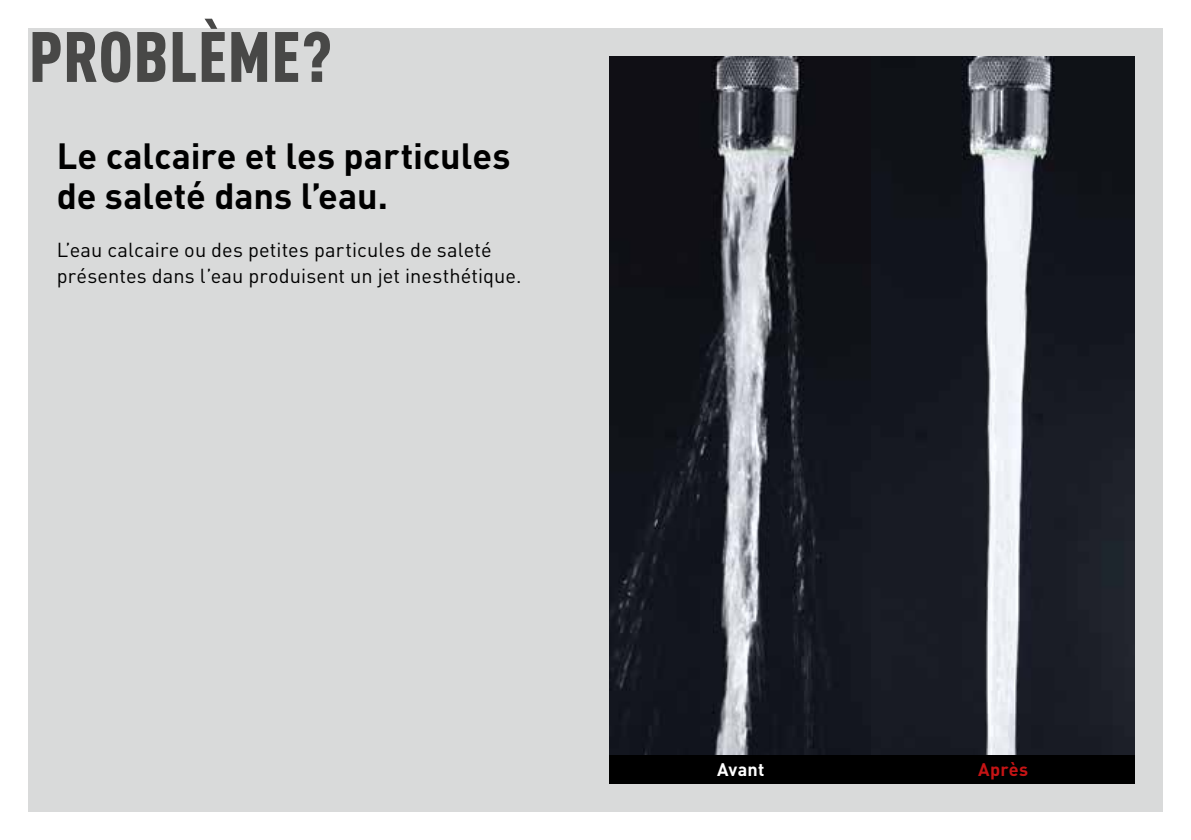
<style>
.page{position:relative;width:1191px;height:840px;background:#fff}
.page>*{position:absolute;margin:0;border:0;box-sizing:border-box;transform-origin:0 0}
.t1{font:900 condensed 70px "DIN Pro";letter-spacing:.005em;color:#484847}
.t2{font:700 36px/40px "DIN Pro";color:#000}
.t3{font:20px/26px "DIN Pro";letter-spacing:.005em;color:#000}
.t4{font:700 18px "DIN Pro";letter-spacing:.015em;color:#fff}
.t5{font:700 18px "DIN Pro";letter-spacing:.02em;color:#c51415}
</style>
<div class="page">
<div style="left:28px;top:28px;width:1134px;height:783px;background:#d9dada"></div>
<img style="left:609px;top:57px;width:525px;height:697px">
<div style="left:609px;top:754px;width:263px;height:28px;background:#000"></div>
<div style="left:872px;top:754px;width:262px;height:28px;background:#000"></div>
<h1 class="t1" style="left:29px;top:4px;width:305px">PROBLÈME?</h1>
<h2 class="t2" style="left:57px;top:134px;width:455px">Le calcaire et les particules de saleté dans l’eau.</h2>
<p class="t3" style="left:57px;top:235px;width:466px">L’eau calcaire ou des petites particules de saleté présentes dans l’eau produisent un jet inesthétique.</p>
<p class="t4" style="left:717px;top:755px;width:49px">Avant</p>
<p class="t5" style="left:978px;top:755px;width:52px">Après</p>
</div>
